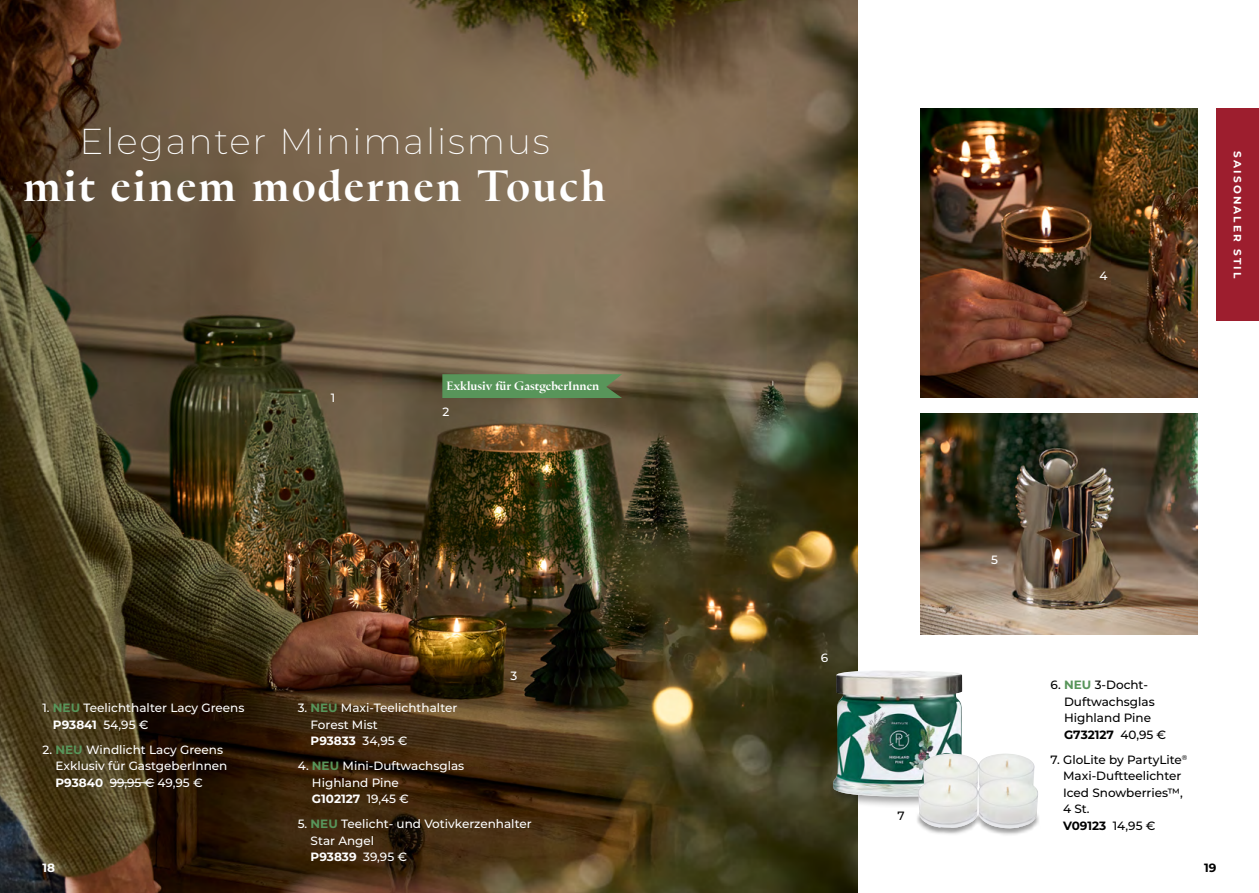
<style>
.page{position:relative;width:1259px;height:893px;background:#fff}
.page>*{position:absolute;margin:0;border:0;box-sizing:border-box;transform-origin:0 0}
.t1{font:700 43.5px "Oculi Display";letter-spacing:.05em;color:#fff}
.t2{font:200 36px "Montserrat";letter-spacing:.05em;color:#fff}
.t3{font:500 12px/16.5px "Montserrat";color:#fff}
.t4{font:500 12px/16.5px "Montserrat";color:#000}
.t5{font:700 12px "Oculi Display";color:#fff}
.t6{font:700 12px "Montserrat";color:#fff}
.t7{font:700 12px "Montserrat";color:#000}
.t8{font:700 10.5px "Montserrat";letter-spacing:.2em;color:#fff}
.s1{font-weight:700;color:#58955a}
.s2{font-weight:700}
</style>
<div class="page">
<div style="left:1216px;top:108px;width:43px;height:213px;background:#9d1e2e"></div>
<img style="left:0;top:0;width:857px;height:893px">
<img style="left:921px;top:108px;width:276px;height:290px">
<img style="left:921px;top:414px;width:276px;height:221px">
<div style="left:825px;top:778px;width:148px;height:31px;background:#000;opacity:.4"></div>
<img style="left:832px;top:670px;width:131px;height:127px">
<div style="left:915px;top:812px;width:126px;height:25px;background:#000;opacity:.4"></div>
<img style="left:918px;top:753px;width:120px;height:76px">
<svg style="left:442px;top:374px;width:180px;height:24px;background:#599258"></svg>
<hr style="left:110px;top:782px;width:44px;height:1px;background:#fff">
<h2 class="t2" style="left:80px;top:117px;width:472px">Eleganter Minimalismus</h2>
<h1 class="t1" style="left:23px;top:153px;width:584px">mit einem modernen Touch</h1>
<p class="t3" style="left:331px;top:389px;width:6px">1</p>
<p class="t5" style="left:446px;top:376px;width:154px">Exklusiv für GastgeberInnen</p>
<p class="t3" style="left:442px;top:403px;width:8px">2</p>
<p class="t3" style="left:1099px;top:266px;width:10px">4</p>
<p class="t8" style="left:1245px;top:151px;width:128px;rotate:90deg">SAISONALER STIL</p>
<p class="t3" style="left:821px;top:649px;width:9px">6</p>
<p class="t3" style="left:991px;top:551px;width:8px">5</p>
<p class="t3" style="left:510px;top:667px;width:8px">3</p>
<p class="t4" style="left:1064px;top:676px;width:104px;text-indent:-13px">6. <span class="s1">NEU</span> 3-Docht-<br>Duftwachsglas<br>Highland Pine<br><span class="s2">G732127</span> 40,95 €</p>
<p class="t4" style="left:1063px;top:750px;width:126px;text-indent:-13px">7. GloLite by PartyLite<sup>®<br></sup>Maxi-Duftteelichter<br>Iced Snowberries™,<br>4 St.<br><span class="s2">V09123</span> 14,95 €</p>
<p class="t3" style="left:53px;top:699px;width:193px;text-indent:-10px">1. <span class="s1">NEU</span> Teelichthalter Lacy Greens<br><span class="s2">P93841</span> 54,95 €</p>
<p class="t3" style="left:55px;top:741px;width:173px;text-indent:-13px">2. <span class="s1">NEU</span> Windlicht Lacy Greens<br>Exklusiv für GastgeberInnen<br><span class="s2">P93840</span> 99,95 € 49,95 €</p>
<p class="t3" style="left:310px;top:699px;width:148px;text-indent:-13px">3. <span class="s1">NEU</span> Maxi-Teelichthalter<br>Forest Mist<br><span class="s2">P93833</span> 34,95 €</p>
<p class="t3" style="left:312px;top:757px;width:154px;text-indent:-14px">4. <span class="s1">NEU</span> Mini-Duftwachsglas<br>Highland Pine<br><span class="s2">G102127</span> 19,45 €</p>
<p class="t3" style="left:310px;top:815px;width:223px;text-indent:-13px">5. <span class="s1">NEU</span> Teelicht- und Votivkerzenhalter<br>Star Angel<br><span class="s2">P93839</span> 39,95 €</p>
<p class="t4" style="left:897px;top:806px;width:9px">7</p>
<p class="t6" style="left:43px;top:859px;width:14px">18</p>
<p class="t7" style="left:1204px;top:859px;width:14px">19</p>
</div>
